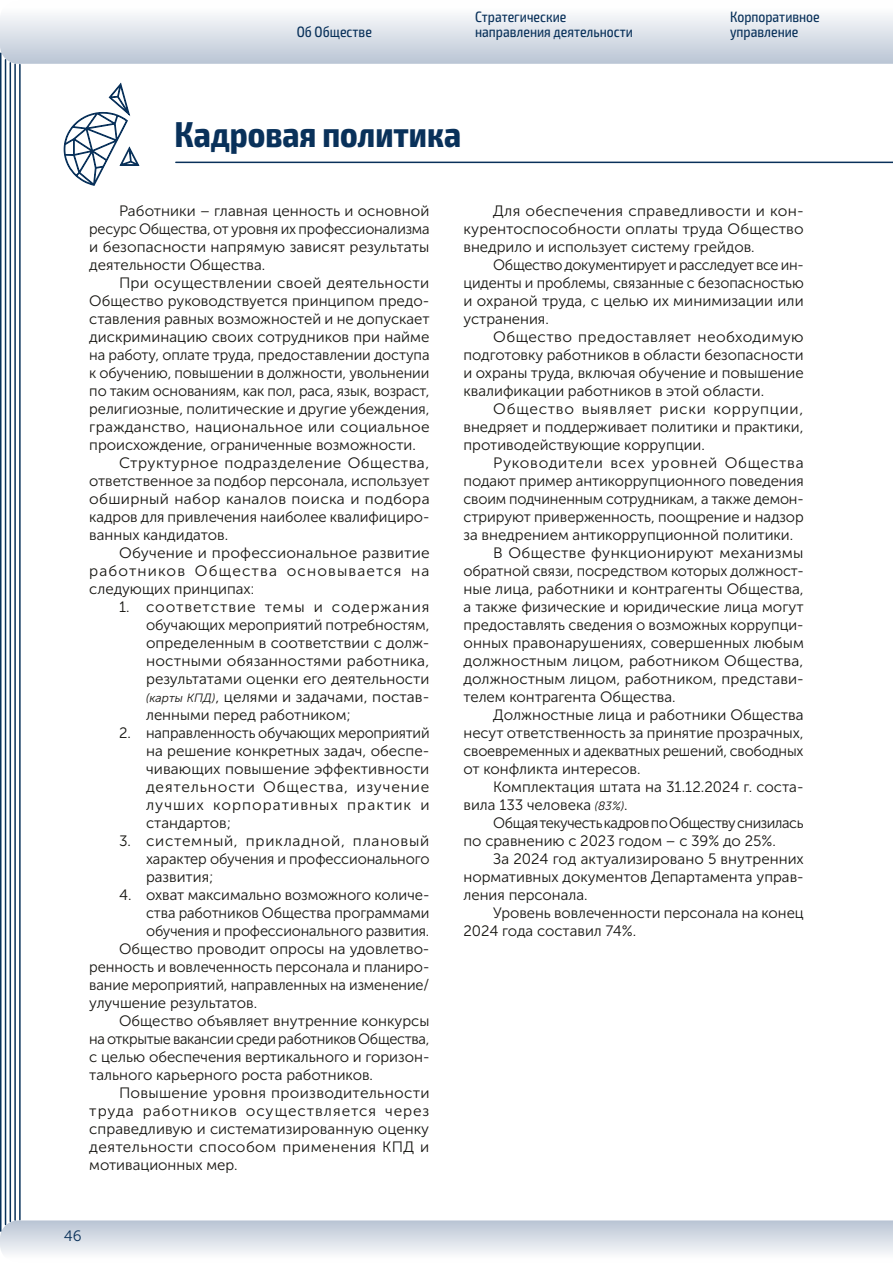
<style>
.page{position:relative;width:893px;height:1263px;background:#fff}
.page>*{position:absolute;margin:0;border:0;box-sizing:border-box;transform-origin:0 0}
.Заголовок_слева{font:700 36px "KZ Exo 2 Condensed";color:#09315a}
.Основной_текст_абзаца{font:15px/18px "Museo Sans Cyrl 300";color:#151410;text-align:justify}
.Основной_текст_абзаца-2{font:15px/18px "Museo Sans Cyrl 300";letter-spacing:-.03em;color:#151410}
.Заголовок_слева-2{font:15px "KZ Exo 2 Condensed";color:#09315a}
.t1{font:15px "Museo Sans Cyrl 300";color:#09315a}
.s1{font-style:italic;font-size:12px}
</style>
<div class="page">
<svg style="left:0;top:1220px;width:893px;height:34px;background:#d6dce5"></svg>
<svg style="left:0;top:15px;width:893px;height:49px;background:#d6dde6"></svg>
<hr style="left:176px;top:162px;width:717px;height:1px;background:#09315a">
<svg style="left:63px;top:83px;width:77px;height:103px"></svg>
<hr style="left:19px;top:65px;width:2px;height:1155px;background:#09315a">
<hr style="left:10px;top:63px;width:1px;height:1158px;background:#09315a">
<hr style="left:0;top:53px;width:1px;height:1178px;background:#09315a">
<hr style="left:14px;top:64px;width:2px;height:1156px;background:#09315a">
<hr style="left:5px;top:60px;width:1px;height:1164px;background:#09315a">
<p class="Заголовок_слева-2" style="left:297px;top:23px;width:77px">Об Обществе</p>
<p class="Заголовок_слева-2" style="left:475px;top:8px;width:93px">Стратегические</p>
<p class="Заголовок_слева-2" style="left:475px;top:23px;width:159px">направления деятельности</p>
<p class="Заголовок_слева-2" style="left:730px;top:8px;width:91px">Корпоративное</p>
<p class="Заголовок_слева-2" style="left:730px;top:23px;width:70px">управление</p>
<p class="Заголовок_слева" style="left:174px;top:113px;width:288px">Кадровая политика</p>
<p class="Основной_текст_абзаца" style="left:89px;top:202px;width:342px;text-indent:30px">Работники – главная ценность и основной ресурс Общества, от уровня их профессионализма и безопасности напрямую зависят результаты деятельности Общества.</p>
<p class="Основной_текст_абзаца" style="left:89px;top:274px;width:342px;text-indent:30px">При осуществлении своей деятельности Общество руководствуется принципом предо&shy;ставления равных возможностей и не допускает дискриминацию своих сотрудников при найме на работу, оплате труда, предоставлении доступа к обучению, повышении в должности, увольнении по таким основаниям, как пол, раса, язык, возраст, религиозные, политические и другие убеждения, гражданство, национальное или социальное происхождение, ограниченные возможности.</p>
<p class="Основной_текст_абзаца" style="left:89px;top:454px;width:342px;text-indent:30px">Структурное подразделение Общества, ответственное за подбор персонала, использует обширный набор каналов поиска и подбора кадров для привлечения наиболее квалифициро&shy;ванных кандидатов.</p>
<p class="Основной_текст_абзаца" style="left:89px;top:544px;width:342px;text-indent:30px">Обучение и профессиональное развитие работников Общества основывается на следующих принципах:</p>
<p class="Основной_текст_абзаца" style="left:146px;top:598px;width:285px;text-indent:-27px">1. соответствие темы и содержания обучающих мероприятий потребностям, определенным в соответствии с долж&shy;ностными обязанностями работника, результатами оценки его деятельности <span class="s1">(карты КПД)</span>, целями и задачами, постав&shy;ленными перед работником;</p>
<p class="Основной_текст_абзаца" style="left:146px;top:724px;width:285px;text-indent:-27px">2. направленность обучающих мероприятий на решение конкретных задач, обеспе&shy;чивающих повышение эффективности деятельности Общества, изучение лучших корпоративных практик и стандартов;</p>
<p class="Основной_текст_абзаца" style="left:146px;top:832px;width:285px;text-indent:-27px">3. системный, прикладной, плановый характер обучения и профессионального развития;</p>
<p class="Основной_текст_абзаца" style="left:146px;top:886px;width:285px;text-indent:-27px">4. охват максимально возможного количе&shy;ства работников Общества программами обучения и профессионального развития.</p>
<p class="Основной_текст_абзаца" style="left:89px;top:940px;width:342px;text-indent:30px">Общество проводит опросы на удовлетво&shy;ренность и вовлеченность персонала и планиро&shy;вание мероприятий, направленных на изменение/ улучшение результатов.</p>
<p class="Основной_текст_абзаца" style="left:89px;top:1012px;width:342px;text-indent:30px">Общество объявляет внутренние конкурсы на открытые вакансии среди работников Общества, с целью обеспечения вертикального и горизон&shy;тального карьерного роста работников.</p>
<p class="Основной_текст_абзаца" style="left:89px;top:1084px;width:342px;text-indent:30px">Повышение уровня производительности труда работников осуществляется через справедливую и систематизированную оценку деятельности способом применения КПД и мотивационных мер.</p>
<p class="Основной_текст_абзаца" style="left:463px;top:202px;width:342px;text-indent:30px">Для обеспечения справедливости и кон&shy;курентоспособности оплаты труда Общество внедрило и использует систему грейдов.</p>
<p class="Основной_текст_абзаца" style="left:463px;top:256px;width:342px;text-indent:30px">Общество документирует и расследует все ин&shy;циденты и проблемы, связанные с безопасностью и охраной труда, с целью их минимизации или устранения.</p>
<p class="Основной_текст_абзаца" style="left:463px;top:328px;width:342px;text-indent:30px">Общество предоставляет необходимую подготовку работников в области безопасности и охраны труда, включая обучение и повышение квалификации работников в этой области.</p>
<p class="Основной_текст_абзаца" style="left:463px;top:400px;width:342px;text-indent:30px">Общество выявляет риски коррупции, внедряет и поддерживает политики и практики, противодействующие коррупции.</p>
<p class="Основной_текст_абзаца" style="left:463px;top:454px;width:342px;text-indent:30px">Руководители всех уровней Общества подают пример антикоррупционного поведения своим подчиненным сотрудникам, а также демон&shy;стрируют приверженность, поощрение и надзор за внедрением антикоррупционной политики.</p>
<p class="Основной_текст_абзаца" style="left:463px;top:544px;width:342px;text-indent:30px">В Обществе функционируют механизмы обратной связи, посредством которых должност&shy;ные лица, работники и контрагенты Общества, а также физические и юридические лица могут предоставлять сведения о возможных коррупци&shy;онных правонарушениях, совершенных любым должностным лицом, работником Общества, должностным лицом, работником, представи&shy;телем контрагента Общества.</p>
<p class="Основной_текст_абзаца" style="left:463px;top:706px;width:342px;text-indent:30px">Должностные лица и работники Общества несут ответственность за принятие прозрачных, своевременных и адекватных решений, свободных от конфликта интересов.</p>
<p class="Основной_текст_абзаца" style="left:463px;top:778px;width:342px;text-indent:30px">Комплектация штата на 31.12.2024 г. соста&shy;вила 133 человека <span class="s1">(83%)</span>.</p>
<p class="Основной_текст_абзаца-2" style="left:463px;top:814px;width:341px;text-indent:30px">Общая текучесть кадров по Обществу снизилась по сравнению с 2023 годом – с 39% до 25%.</p>
<p class="Основной_текст_абзаца" style="left:463px;top:850px;width:342px;text-indent:30px">За 2024 год актуализировано 5 внутренних нормативных документов Департамента управ&shy;ления персонала.</p>
<p class="Основной_текст_абзаца" style="left:463px;top:904px;width:342px;text-indent:30px">Уровень вовлеченности персонала на конец<br>2024 года составил 74%.</p>
<p class="t1" style="left:64px;top:1227px;width:19px">46</p>
</div>
